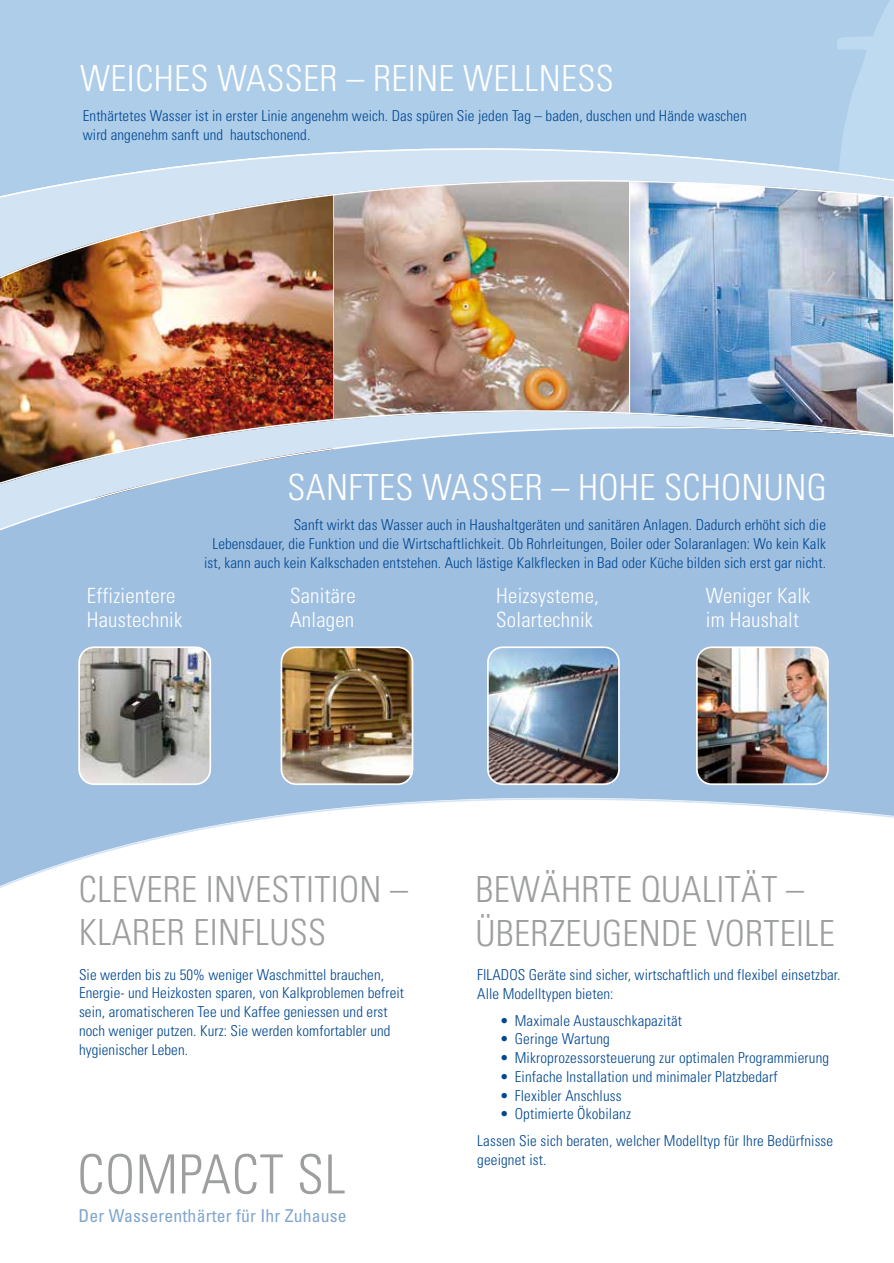
<style>
.page{position:relative;width:894px;height:1263px;background:#fff}
.page>*{position:absolute;margin:0;border:0;box-sizing:border-box;transform-origin:0 0}
.t1{font:300 condensed 54px "Univers";letter-spacing:.015em;color:#9c9e9f}
.t2{font:300 condensed 36px/43.2px "Univers";letter-spacing:.01em;color:#9c9e9f}
.t3{font:300 condensed 36px "Univers";letter-spacing:.01em;color:#fff}
.t4{font:300 condensed 21px/24px "Univers";letter-spacing:.01em;color:#fff}
.t5{font:condensed 17.7px "Univers";letter-spacing:.01em;color:#80a5cc}
.t6{font:300 condensed 15px/18.8px "Univers";letter-spacing:.005em;color:#004790}
</style>
<div class="page">
<div style="left:0;top:0;width:760px;height:146px;background:#aecde9"></div>
<svg style="left:760px;top:0;width:133px;height:146px;background:#b1d0ea"></svg>
<img style="left:0;top:298px;width:333px;height:108px">
<img style="left:630px;top:298px;width:263px;height:108px">
<img style="left:334px;top:298px;width:294px;height:108px">
<div style="left:0;top:426px;width:893px;height:369px;background:#9fbfe1"></div>
<img style="left:0;top:407px;width:888px;height:138px">
<img style="left:0;top:147px;width:893px;height:151px">
<svg style="left:0;top:795px;width:893px;height:93px"></svg>
<img style="left:79px;top:647px;width:131px;height:137px">
<div style="left:78px;top:646px;width:133px;height:139px;border:2px solid #fff;border-radius:15px"></div>
<img style="left:281px;top:647px;width:131px;height:137px">
<div style="left:280px;top:646px;width:133px;height:139px;border:2px solid #fff;border-radius:15px"></div>
<img style="left:488px;top:647px;width:131px;height:137px">
<div style="left:487px;top:646px;width:132px;height:139px;border:2px solid #fff;border-radius:15px"></div>
<img style="left:696px;top:647px;width:131px;height:137px">
<div style="left:696px;top:646px;width:132px;height:139px;border:2px solid #fff;border-radius:15px"></div>
<h2 class="t3" style="left:80px;top:57px;width:535px">WEICHES WASSER – REINE WELLNESS</h2>
<p class="t6" style="left:83px;top:106px;width:665px">Enthärtetes Wasser ist in erster Linie angenehm weich. Das spüren Sie jeden Tag – baden, duschen und Hände waschen wird angenehm sanft und hautschonend.</p>
<h2 class="t3" style="left:287px;top:466px;width:541px">SANFTES WASSER – HOHE SCHONUNG</h2>
<p class="t6" style="left:204px;top:515px;width:623px;text-align:right">Sanft wirkt das Wasser auch in Haushaltgeräten und sanitären Anlagen. Dadurch erhöht sich die<br>Lebensdauer, die Funktion und die Wirtschaftlichkeit. Ob Rohrleitungen, Boiler oder Solaranlagen: Wo kein Kalk ist, kann auch kein Kalkschaden entstehen. Auch lästige Kalkflecken in Bad oder Küche bilden sich erst gar nicht.</p>
<h3 class="t4" style="left:87px;top:584px;width:97px">Effizientere<br>Haustechnik</h3>
<h3 class="t4" style="left:290px;top:584px;width:67px">Sanitäre<br>Anlagen</h3>
<h3 class="t4" style="left:496px;top:584px;width:104px">Heizsysteme,<br>Solartechnik</h3>
<h3 class="t4" style="left:705px;top:584px;width:106px">Weniger Kalk im Haushalt</h3>
<h2 class="t2" style="left:79px;top:868px;width:331px">CLEVERE INVESTITION –<br>KLARER EINFLUSS</h2>
<p class="t6" style="left:79px;top:965px;width:326px">Sie werden bis zu 50% weniger Waschmittel brauchen, Energie- und Heizkosten sparen, von Kalkproblemen befreit sein, aromatischeren Tee und Kaffee geniessen und erst noch weniger putzen. Kurz: Sie werden komfortabler und hygienischer Leben.</p>
<h1 class="t1" style="left:77px;top:1142px;width:270px">COMPACT SL</h1>
<p class="t5" style="left:79px;top:1204px;width:269px">Der Wasserenthärter für Ihr Zuhause</p>
<h2 class="t2" style="left:475px;top:868px;width:361px">BEWÄHRTE QUALITÄT –<br>ÜBERZEUGENDE VORTEILE</h2>
<p class="t6" style="left:477px;top:965px;width:364px">FILADOS Geräte sind sicher, wirtschaftlich und flexibel einsetzbar.<br>Alle Modelltypen bieten:</p>
<p class="t6" style="left:499px;top:1011px;width:184px">• Maximale Austauschkapazität</p>
<p class="t6" style="left:499px;top:1029px;width:112px">• Geringe Wartung</p>
<p class="t6" style="left:499px;top:1048px;width:331px">• Mikroprozessorsteuerung zur optimalen Programmierung</p>
<p class="t6" style="left:499px;top:1067px;width:279px">• Einfache Installation und minimaler Platzbedarf</p>
<p class="t6" style="left:499px;top:1086px;width:123px">• Flexibler Anschluss</p>
<p class="t6" style="left:477px;top:1100px;width:357px;line-height:27px;text-indent:22px">• Optimierte Ökobilanz<br>Lassen Sie sich beraten, welcher Modelltyp für Ihre Bedürfnisse</p>
<p class="t6" style="left:477px;top:1150px;width:71px">geeignet ist.</p>
</div>
